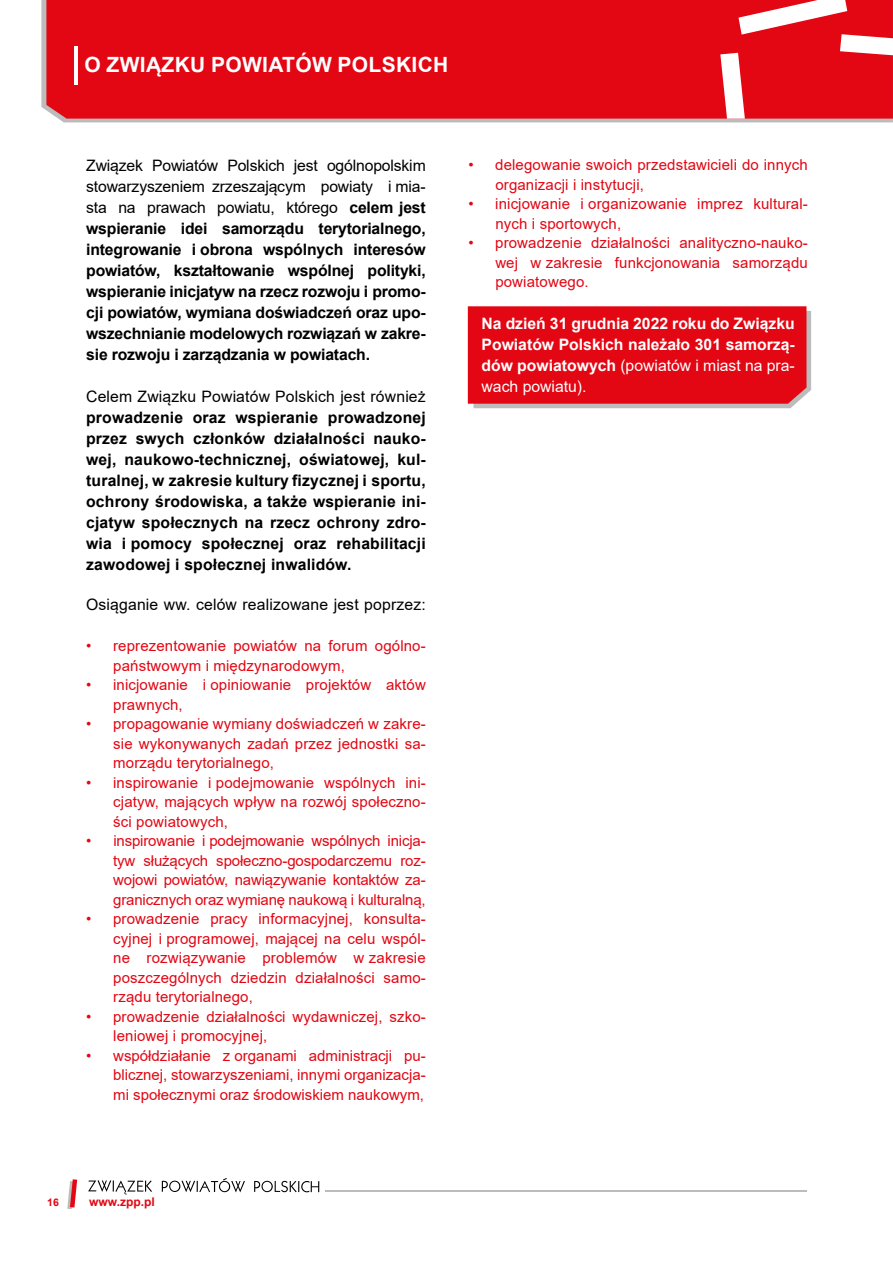
<style>
.page{position:relative;width:893px;height:1263px;background:#fff}
.page>*{position:absolute;margin:0;border:0;box-sizing:border-box;transform-origin:0 0}
.t1{font:700 21px "Arial";letter-spacing:.015em;color:#fff}
.t2{font:700 15.75px/21px "Arial";color:#000;text-align:justify}
.t3{font:700 15.75px/21px "Arial";color:#fff;text-align:justify}
.t4{font:15.75px "Arial";letter-spacing:.01em;color:#000}
.t5{font:15px/19.5px "Arial";letter-spacing:.01em;color:#e30613;text-align:justify}
.t6{font:700 12px "Arial";color:#e30613}
.t7{font:700 10.5px "Arial";color:#e30613}
.s1{font-weight:400}
</style>
<div class="page">
<svg style="left:41px;top:0;width:852px;height:122px;background:#bfbfbf"></svg>
<div style="left:46px;top:0;width:674px;height:119px;background:#e30613"></div>
<svg style="left:720px;top:0;width:173px;height:119px"></svg>
<svg style="left:88px;top:1180px;width:64px;height:14px"></svg>
<svg style="left:162px;top:1178px;width:83px;height:14px"></svg>
<svg style="left:254px;top:1181px;width:65px;height:11px"></svg>
<svg style="left:67px;top:1179px;width:10px;height:30px"></svg>
<hr style="left:325px;top:1190px;width:482px;height:2px;background:#bcbcbc">
<hr style="left:74px;top:46px;width:4px;height:39px;background:#fff">
<svg style="left:468px;top:306px;width:343px;height:102px;background:#e1111e"></svg>
<h1 class="t1" style="left:85px;top:50px;width:365px">O ZWIĄZKU POWIATÓW POLSKICH</h1>
<p class="t2" style="left:86px;top:155px;width:341px"><span class="s1">Związek Powiatów Polskich jest ogólnopolskim stowarzyszeniem zrzeszającym powiaty i mia&shy;sta na prawach powiatu, którego</span> celem jest wspieranie idei samorządu terytorialnego, integrowanie i obrona wspólnych interesów powiatów, kształtowanie wspólnej polityki, wspieranie inicjatyw na rzecz rozwoju i promo&shy;cji powiatów, wymiana doświadczeń oraz upo&shy;wszechnianie modelowych rozwiązań w zakre&shy;sie rozwoju i zarządzania w powiatach.</p>
<p class="t4" style="left:86px;top:385px;width:341px">Celem Związku Powiatów Polskich jest również</p>
<p class="t2" style="left:86px;top:407px;width:341px">prowadzenie oraz wspieranie prowadzonej przez swych członków działalności nauko&shy;wej, naukowo-technicznej, oświatowej, kul&shy;turalnej, w zakresie kultury fizycznej i sportu, ochrony środowiska, a także wspieranie ini&shy;cjatyw społecznych na rzecz ochrony zdro&shy;wia i pomocy społecznej oraz rehabilitacji zawodowej i społecznej inwalidów.</p>
<p class="t4" style="left:86px;top:594px;width:341px">Osiąganie ww. celów realizowane jest poprzez:</p>
<p class="t5" style="left:113px;top:636px;width:314px;text-indent:-27px">• reprezentowanie powiatów na forum ogólno&shy;państwowym i międzynarodowym,</p>
<p class="t5" style="left:113px;top:675px;width:314px;text-indent:-27px">• inicjowanie i opiniowanie projektów aktów prawnych,</p>
<p class="t5" style="left:113px;top:714px;width:314px;text-indent:-27px">• propagowanie wymiany doświadczeń w zakre&shy;sie wykonywanych zadań przez jednostki sa&shy;morządu terytorialnego,</p>
<p class="t5" style="left:113px;top:772px;width:314px;text-indent:-27px">• inspirowanie i podejmowanie wspólnych ini&shy;cjatyw, mających wpływ na rozwój społeczno&shy;ści powiatowych,</p>
<p class="t5" style="left:113px;top:831px;width:314px;text-indent:-27px">• inspirowanie i podejmowanie wspólnych inicja&shy;tyw służących społeczno-gospodarczemu roz&shy;wojowi powiatów, nawiązywanie kontaktów za&shy;granicznych oraz wymianę naukową i kulturalną,</p>
<p class="t5" style="left:113px;top:909px;width:314px;text-indent:-27px">• prowadzenie pracy informacyjnej, konsulta&shy;cyjnej i programowej, mającej na celu wspól&shy;ne rozwiązywanie problemów w zakresie poszczególnych dziedzin działalności samo&shy;rządu terytorialnego,</p>
<p class="t5" style="left:113px;top:1006px;width:314px;text-indent:-27px">• prowadzenie działalności wydawniczej, szko&shy;leniowej i promocyjnej,</p>
<p class="t5" style="left:113px;top:1045px;width:314px;text-indent:-27px">• współdziałanie z organami administracji pu&shy;blicznej, stowarzyszeniami, innymi organizacja&shy;mi społecznymi oraz środowiskiem naukowym,</p>
<p class="t5" style="left:495px;top:155px;width:314px;text-indent:-27px">• delegowanie swoich przedstawicieli do innych organizacji i instytucji,</p>
<p class="t5" style="left:495px;top:194px;width:314px;text-indent:-27px">• inicjowanie i organizowanie imprez kultural&shy;nych i sportowych,</p>
<p class="t5" style="left:495px;top:233px;width:314px;text-indent:-27px">• prowadzenie działalności analityczno-nauko&shy;wej w zakresie funkcjonowania samorządu powiatowego.</p>
<p class="t3" style="left:482px;top:313px;width:315px">Na dzień 31 grudnia 2022 roku do Związku Powiatów Polskich należało 301 samorzą&shy;dów powiatowych <span class="s1">(powiatów i miast na pra&shy;wach powiatu).</span></p>
<p class="t7" style="left:47px;top:1195px;width:13px">16</p>
<p class="t6" style="left:89px;top:1193px;width:67px">www.zpp.pl</p>
</div>
